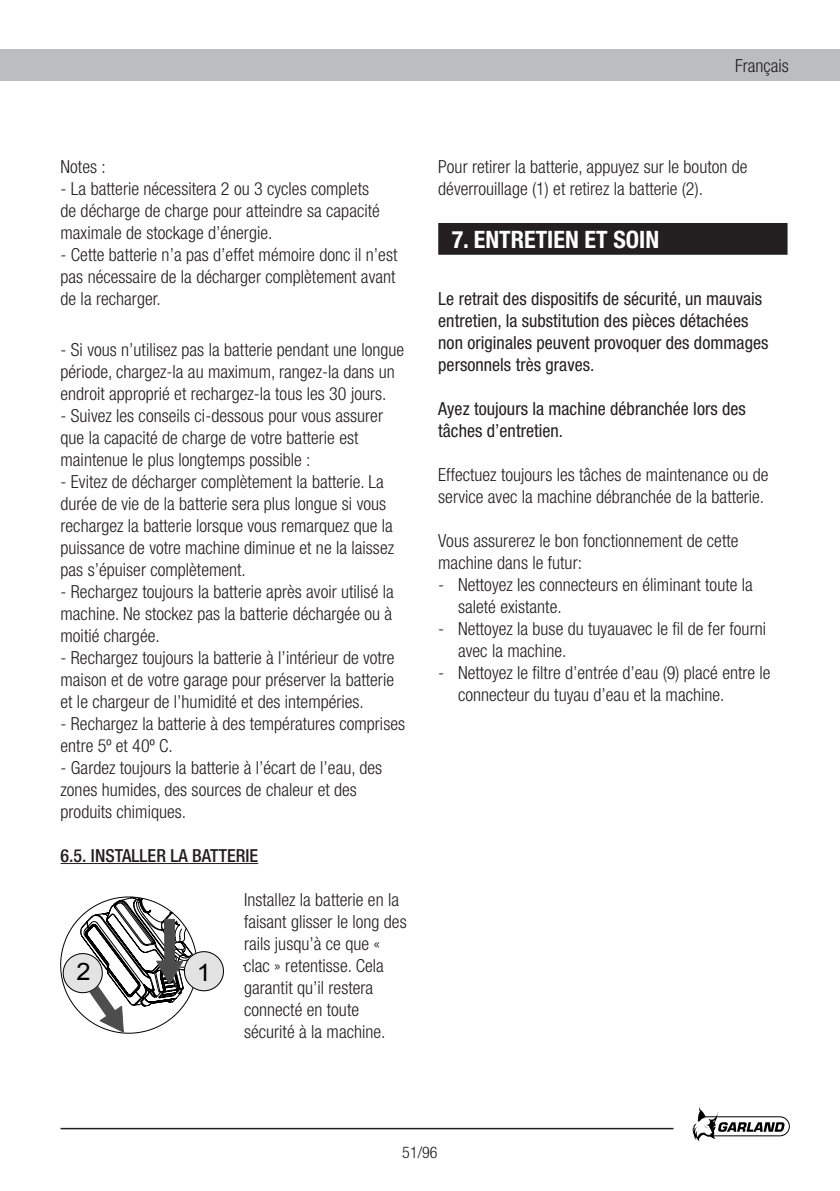
<style>
.page{position:relative;width:840px;height:1191px;background:#fff}
.page>*{position:absolute;margin:0;border:0;box-sizing:border-box;transform-origin:0 0}
.t1{font:700 condensed 24px "Helvetica Neue";color:#fff}
.t2{font:24px "Arial";color:#000;scale:1.06 1}
.t3{font:300 condensed 18px/22px "Helvetica Neue";color:#231f20}
.t4{font:condensed 18px/22px "Helvetica Neue";color:#231f20}
.t5{font:500 condensed 18px "Helvetica Neue";color:#231f20}
.t6{font:300 condensed 16px "Helvetica Neue";color:#231f20}
</style>
<div class="page">
<div style="left:0;top:50px;width:839px;height:31px;background:#bcbdc0"></div>
<svg style="left:692px;top:1107px;width:97px;height:34px"></svg>
<hr style="left:60px;top:1127px;width:613px;height:2px;background:#231f20">
<hr style="left:60px;top:863px;width:198px;height:1px;background:#231f20">
<svg style="left:60px;top:896px;width:184px;height:137px"></svg>
<div style="left:439px;top:224px;width:347px;height:30px;background:#231f20"></div>
<div style="left:438px;top:223px;width:349px;height:32px;border:2px solid #231f20"></div>
<p class="t3" style="left:734px;top:55px;width:55px">Français</p>
<p class="t3" style="left:60px;top:156px;width:47px">Notes :</p>
<p class="t3" style="left:60px;top:178px;width:320px">- La batterie nécessitera 2 ou 3 cycles complets de décharge de charge pour atteindre sa capacité maximale de stockage d’énergie.</p>
<p class="t3" style="left:60px;top:244px;width:338px;text-align:justify">- Cette batterie n’a pas d’effet mémoire donc il n’est pas nécessaire de la décharger complètement avant de la recharger.</p>
<p class="t3" style="left:60px;top:338px;width:345px">- Si vous n’utilisez pas la batterie pendant une longue période, chargez-la au maximum, rangez-la dans un endroit approprié et rechargez-la tous les 30 jours.</p>
<p class="t3" style="left:60px;top:404px;width:324px">- Suivez les conseils ci-dessous pour vous assurer que la capacité de charge de votre batterie est maintenue le plus longtemps possible :</p>
<p class="t3" style="left:60px;top:470px;width:335px">- Evitez de décharger complètement la batterie. La durée de vie de la batterie sera plus longue si vous rechargez la batterie lorsque vous remarquez que la puissance de votre machine diminue et ne la laissez pas s’épuiser complètement.</p>
<p class="t3" style="left:60px;top:580px;width:334px;text-align:justify">- Rechargez toujours la batterie après avoir utilisé la machine. Ne stockez pas la batterie déchargée ou à moitié chargée.</p>
<p class="t3" style="left:60px;top:646px;width:335px;text-align:justify">- Rechargez toujours la batterie à l’intérieur de votre maison et de votre garage pour préserver la batterie et le chargeur de l’humidité et des intempéries.</p>
<p class="t3" style="left:60px;top:712px;width:346px">- Rechargez la batterie à des températures comprises entre 5º et 40º C.</p>
<p class="t3" style="left:60px;top:756px;width:323px">- Gardez toujours la batterie à l’écart de l’eau, des zones humides, des sources de chaleur et des produits chimiques.</p>
<p class="t5" style="left:60px;top:844px;width:199px">6.5. INSTALLER LA BATTERIE</p>
<h1 class="t2" style="left:76px;top:955px;width:15px">2</h1>
<h1 class="t2" style="left:197px;top:956px;width:15px">1</h1>
<p class="t3" style="left:244px;top:888px;width:164px">Installez la batterie en la faisant glisser le long des rails jusqu’à ce que « clac » retentisse. Cela garantit qu’il restera connecté en toute sécurité à la machine.</p>
<p class="t3" style="left:438px;top:156px;width:310px">Pour retirer la batterie, appuyez sur le bouton de déverrouillage (1) et retirez la batterie (2).</p>
<p class="t1" style="left:451px;top:225px;width:209px">7. ENTRETIEN ET SOIN</p>
<p class="t4" style="left:438px;top:288px;width:331px">Le retrait des dispositifs de sécurité, un mauvais entretien, la substitution des pièces détachées non originales peuvent provoquer des dommages personnels très graves.</p>
<p class="t4" style="left:438px;top:398px;width:309px">Ayez toujours la machine débranchée lors des tâches d’entretien.</p>
<p class="t3" style="left:438px;top:464px;width:331px">Effectuez toujours les tâches de maintenance ou de service avec la machine débranchée de la batterie.</p>
<p class="t3" style="left:438px;top:530px;width:301px">Vous assurerez le bon fonctionnement de cette machine dans le futur:</p>
<p class="t3" style="left:458px;top:574px;width:296px;text-indent:-20px">- Nettoyez les connecteurs en éliminant toute la saleté existante.</p>
<p class="t3" style="left:458px;top:618px;width:309px;text-indent:-20px">- Nettoyez la buse du tuyauavec le fil de fer fourni avec la machine.</p>
<p class="t3" style="left:458px;top:662px;width:314px;text-indent:-20px">- Nettoyez le filtre d’entrée d’eau (9) placé entre le connecteur du tuyau d’eau et la machine.</p>
<p class="t6" style="left:402px;top:1143px;width:37px">51/96</p>
</div>
